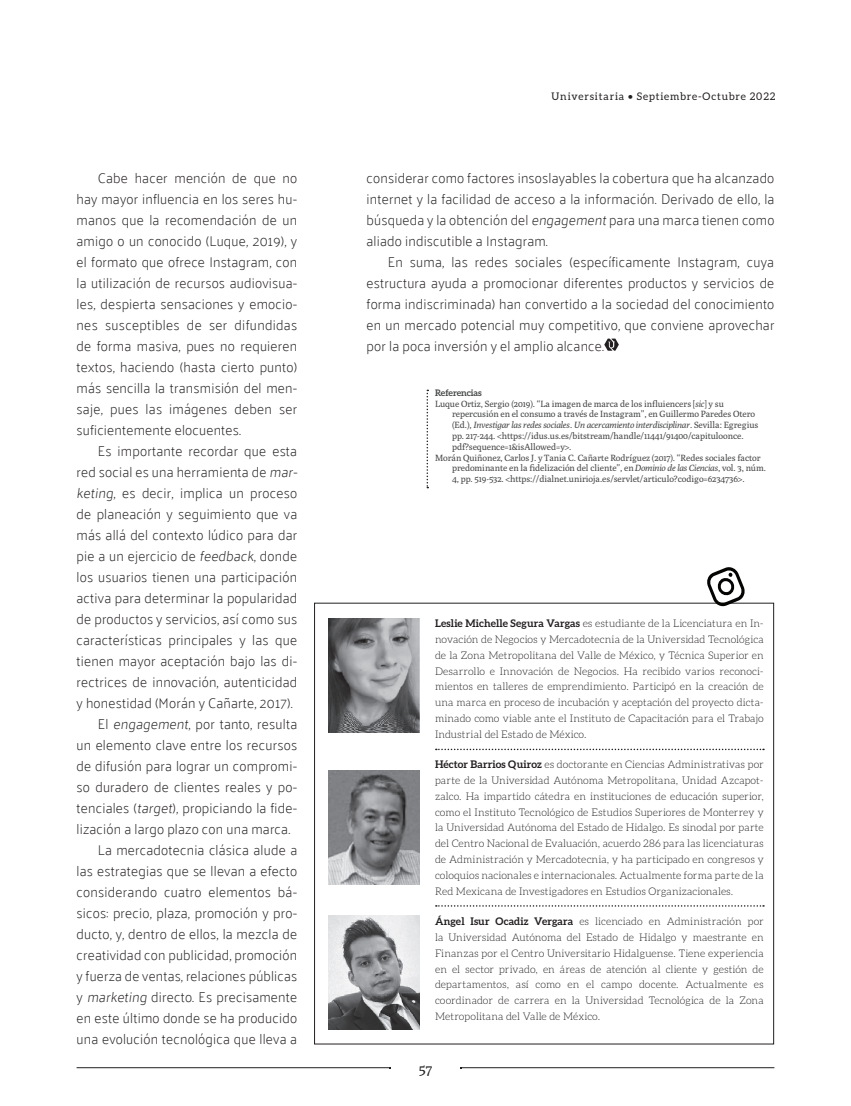
<style>
.page{position:relative;width:851px;height:1106px;background:#fff}
.page>*{position:absolute;margin:0;border:0;box-sizing:border-box;transform-origin:0 0}
.t1{font:100 14.25px/21px "Palanquin";letter-spacing:.015em;color:#231f20;text-align:justify}
.t2{font:14.1px "Poly";color:#231f20}
.t3{font:300 10.5px/15.8px "Aleo";letter-spacing:.005em;color:#231f20;text-align:justify}
.t4{font:10.5px "Aleo";letter-spacing:.08em;color:#231f20}
.t5{font:9px "Poly";letter-spacing:-.01em;color:#464748}
.t6{font:italic 9px "Poly";letter-spacing:-.01em;color:#464748}
.t7{font:700 9px "Aleo";letter-spacing:-.01em;color:#464748}
.s1{font-style:italic}
.s2{font-style:normal}
.s3{font-weight:700}
</style>
<div class="page">
<hr style="left:461px;top:1067px;width:313px;height:1px;background:#231f20">
<hr style="left:77px;top:1067px;width:312px;height:1px;background:#231f20">
<img style="left:328px;top:619px;width:91px;height:114px">
<img style="left:328px;top:770px;width:91px;height:114px">
<img style="left:328px;top:915px;width:91px;height:114px">
<svg style="left:604px;top:338px;width:14px;height:13px"></svg>
<svg style="left:426px;top:389px;width:2px;height:99px"></svg>
<svg style="left:436px;top:748px;width:327px;height:2px"></svg>
<svg style="left:436px;top:905px;width:327px;height:1px"></svg>
<svg style="left:705px;top:567px;width:40px;height:40px"></svg>
<p class="t1" style="left:77px;top:167px;width:222px;text-indent:21px">Cabe hacer mención de que no hay mayor influencia en los seres hu&shy;manos que la recomendación de un amigo o un conocido (Luque, 2019), y el formato que ofrece Instagram, con la utilización de recursos audiovisua&shy;les, despierta sensaciones y emocio&shy;nes susceptibles de ser difundidas de forma masiva, pues no requieren textos, haciendo (hasta cierto punto) más sencilla la transmisión del men&shy;saje, pues las imágenes deben ser suficientemente elocuentes.</p>
<p class="t1" style="left:98px;top:440px;width:201px">Es importante recordar que esta</p>
<p class="t1" style="left:77px;top:461px;width:225px">red social es una herramienta de mar-</p>
<p class="t1" style="left:77px;top:482px;width:222px">keting, es decir, implica un proceso</p>
<p class="t1" style="left:77px;top:503px;width:222px">de planeación y seguimiento que va</p>
<p class="t1" style="left:77px;top:524px;width:222px">más allá del contexto lúdico para dar</p>
<p class="t1" style="left:77px;top:545px;width:222px">pie a un ejercicio de feedback, donde</p>
<p class="t1" style="left:77px;top:566px;width:222px">los usuarios tienen una participación</p>
<p class="t1" style="left:77px;top:587px;width:222px">activa para determinar la popularidad</p>
<p class="t1" style="left:77px;top:608px;width:222px">de productos y servicios, así como sus</p>
<p class="t1" style="left:77px;top:629px;width:222px">características principales y las que</p>
<p class="t1" style="left:77px;top:650px;width:222px">tienen mayor aceptación bajo las di-</p>
<p class="t1" style="left:77px;top:671px;width:222px">rectrices de innovación, autenticidad</p>
<p class="t1" style="left:77px;top:692px;width:218px">y honestidad (Morán y Cañarte, 2017).</p>
<p class="t1" style="left:98px;top:713px;width:201px">El engagement, por tanto, resulta</p>
<p class="t1" style="left:77px;top:734px;width:222px">un elemento clave entre los recursos</p>
<p class="t1" style="left:77px;top:755px;width:222px">de difusión para lograr un compromi-</p>
<p class="t1" style="left:77px;top:776px;width:222px">so duradero de clientes reales y po-</p>
<p class="t1" style="left:77px;top:797px;width:222px">tenciales (target), propiciando la fide-</p>
<p class="t1" style="left:77px;top:818px;width:215px">lización a largo plazo con una marca.</p>
<p class="t1" style="left:98px;top:839px;width:201px">La mercadotecnia clásica alude a</p>
<p class="t1" style="left:77px;top:860px;width:222px">las estrategias que se llevan a efecto</p>
<p class="t1" style="left:77px;top:881px;width:222px">considerando cuatro elementos bá-</p>
<p class="t1" style="left:77px;top:902px;width:222px">sicos: precio, plaza, promoción y pro-</p>
<p class="t1" style="left:77px;top:923px;width:222px">ducto, y, dentro de ellos, la mezcla de</p>
<p class="t1" style="left:77px;top:944px;width:222px">creatividad con publicidad, promoción</p>
<p class="t1" style="left:77px;top:965px;width:222px">y fuerza de ventas, relaciones públicas</p>
<p class="t1" style="left:77px;top:986px;width:222px">y marketing directo. Es precisamente</p>
<p class="t1" style="left:77px;top:1007px;width:222px">en este último donde se ha producido</p>
<p class="t1" style="left:77px;top:1028px;width:222px">una evolución tecnológica que lleva a</p>
<p class="t4" style="left:551px;top:90px;width:225px">Universitaria • Septiembre-Octubre 2022</p>
<p class="t1" style="left:366px;top:167px;width:409px">considerar como factores insoslayables la cobertura que ha alcanzado internet y la facilidad de acceso a la información. Derivado de ello, la búsqueda y la obtención del engagementpara una marca tienen como aliado indiscutible a Instagram.</p>
<p class="t1" style="left:366px;top:251px;width:409px;text-indent:21px">En suma, las redes sociales (específicamente Instagram, cuya estructura ayuda a promocionar diferentes productos y servicios de forma indiscriminada) han convertido a la sociedad del conocimiento en un mercado potencial muy competitivo, que conviene aprovechar por la poca inversión y el amplio alcance.</p>
<p class="t7" style="left:435px;top:387px;width:48px">Referencias</p>
<p class="t5" style="left:435px;top:398px;width:290px">Luque Ortiz, Sergio (2019). “La imagen de marca de los influiencers [<span class="s1">sic</span>] y su</p>
<p class="t5" style="left:452px;top:409px;width:304px">repercusión en el consumo a través de Instagram”, en Guillermo Paredes Otero</p>
<p class="t6" style="left:452px;top:419px;width:308px"><span class="s2">(Ed.),</span> Investigar las redes sociales. Un acercamiento interdisciplinar<span class="s2">. Sevilla: Egregius</span></p>
<p class="t5" style="left:452px;top:431px;width:293px">pp. 217-244. &lt;https://idus.us.es/bitstream/handle/11441/91400/capituloonce.</p>
<p class="t5" style="left:452px;top:441px;width:121px">pdf?sequence=1&amp;isAllowed=y&gt;.</p>
<p class="t5" style="left:435px;top:452px;width:327px">Morán Quiñonez, Carlos J. y Tania C. Cañarte Rodríguez (2017). “Redes sociales factor</p>
<p class="t5" style="left:452px;top:463px;width:315px">predominante en la fidelización del cliente”, en <span class="s1">Dominio de las Ciencias</span>, vol. 3, núm.</p>
<p class="t5" style="left:452px;top:474px;width:294px">4, pp. 519-532. &lt;https://dialnet.unirioja.es/servlet/articulo?codigo=6234736&gt;.</p>
<p class="t3" style="left:435px;top:616px;width:330px"><span class="s3">Leslie Michelle Segura Vargas</span> es estudiante de la Licenciatura en In&shy;novación de Negocios y Mercadotecnia de la Universidad Tecnológica de la Zona Metropolitana del Valle de México, y Técnica Superior en Desarrollo e Innovación de Negocios. Ha recibido varios reconoci&shy;mientos en talleres de emprendimiento. Participó en la creación de una marca en proceso de incubación y aceptación del proyecto dicta&shy;minado como viable ante el Instituto de Capacitación para el Trabajo Industrial del Estado de México.</p>
<p class="t3" style="left:435px;top:757px;width:330px"><span class="s3">Héctor Barrios Quiroz</span> es doctorante en Ciencias Administrativas por parte de la Universidad Autónoma Metropolitana, Unidad Azcapot&shy;zalco. Ha impartido cátedra en instituciones de educación superior, como el Instituto Tecnológico de Estudios Superiores de Monterrey y la Universidad Autónoma del Estado de Hidalgo. Es sinodal por parte del Centro Nacional de Evaluación, acuerdo 286 para las licenciaturas de Administración y Mercadotecnia, y ha participado en congresos y coloquios nacionales e internacionales. Actualmente forma parte de la Red Mexicana de Investigadores en Estudios Organizacionales.</p>
<p class="t3" style="left:435px;top:913px;width:330px"><span class="s3">Ángel Isur Ocadiz Vergara</span> es licenciado en Administración por la Universidad Autónoma del Estado de Hidalgo y maestrante en Finanzas por el Centro Universitario Hidalguense. Tiene experiencia en el sector privado, en áreas de atención al cliente y gestión de departamentos, así como en el campo docente. Actualmente es coordinador de carrera en la Universidad Tecnológica de la Zona Metropolitana del Valle de México.</p>
<p class="t2" style="left:419px;top:1060px;width:15px">57</p>
</div>
